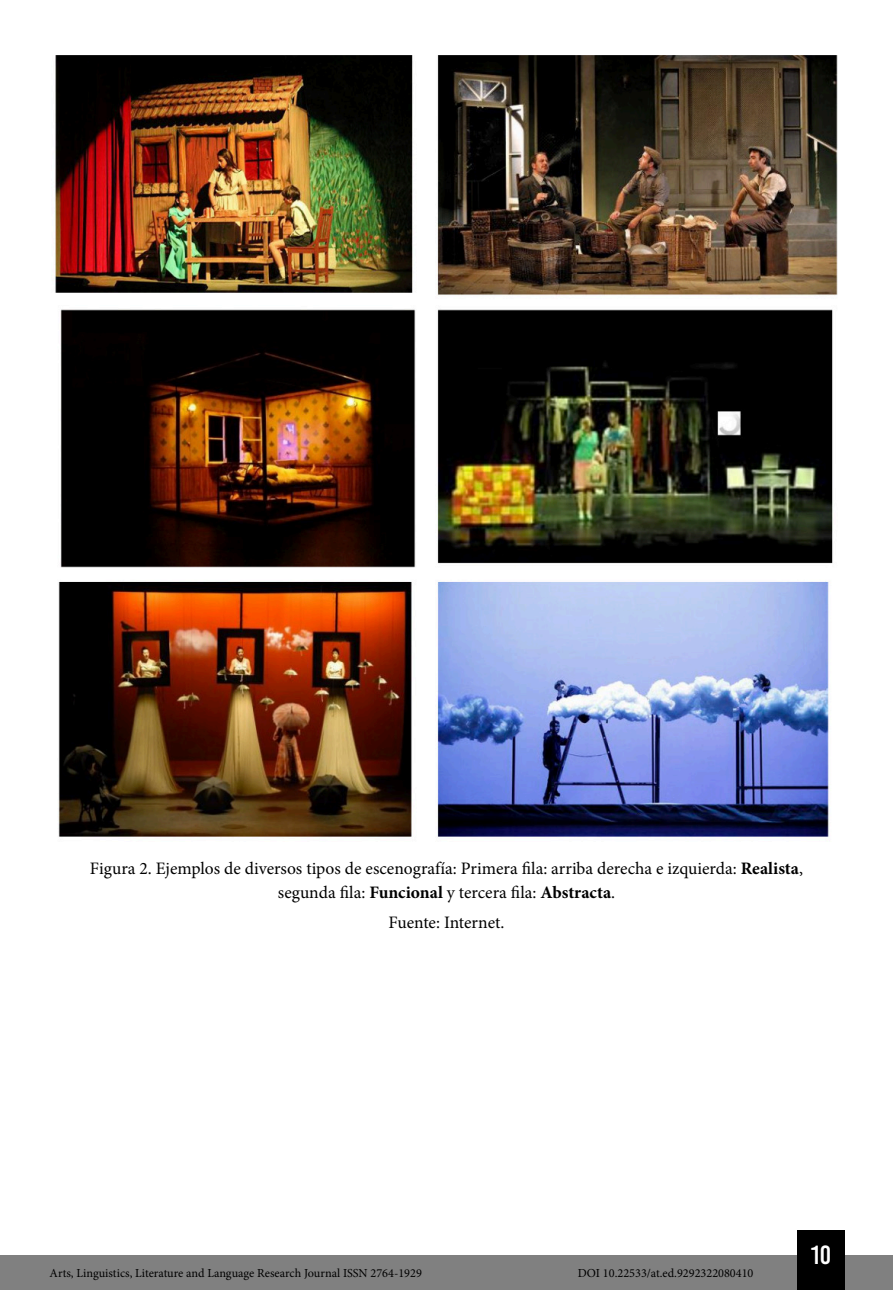
<style>
.page{position:relative;width:893px;height:1290px;background:#fff}
.page>*{position:absolute;margin:0;border:0;box-sizing:border-box;transform-origin:0 0}
.t1{font:26.25px "Bebas Kai";color:#fff}
.Info_Imagem{font:17.5px/24.5px "Minion Pro";color:#000;text-align:center}
.t2{font:12.25px "Minion Pro";color:#000}
.s1{font-weight:700}
</style>
<div class="page">
<div style="left:0;top:1255px;width:893px;height:35px;background:#808080"></div>
<div style="left:797px;top:1230px;width:48px;height:60px;background:#000"></div>
<img style="left:55px;top:55px;width:783px;height:782px">
<p class="Info_Imagem" style="left:90px;top:856px;width:715px">Figura 2. Ejemplos de diversos tipos de escenografía: Primera fila: arriba derecha e izquierda: <span class="s1">Realista</span>, segunda fila: <span class="s1">Funcional</span> y tercera fila: <span class="s1">Abstracta</span>.</p>
<p class="Info_Imagem" style="left:388px;top:910px;width:117px">Fuente: Internet.</p>
<p class="t2" style="left:50px;top:1265px;width:374px">Arts, Linguistics, Literature and Language Research Journal ISSN 2764-1929</p>
<p class="t2" style="left:578px;top:1265px;width:177px">DOI 10.22533/at.ed.9292322080410</p>
<h1 class="t1" style="left:811px;top:1241px;width:22px">10</h1>
</div>
